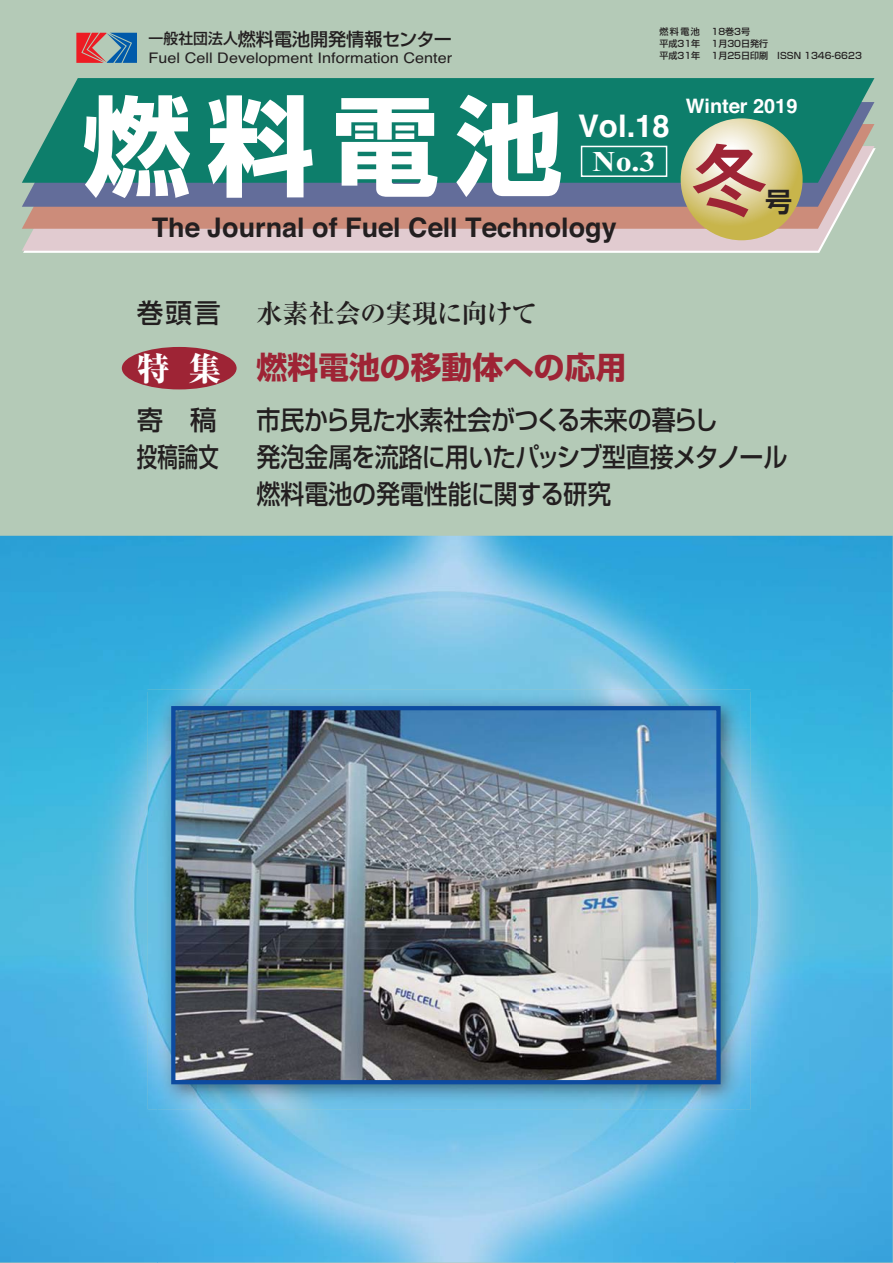
<style>
.page{position:relative;width:893px;height:1263px;background:#b4cab7}
.page>*{position:absolute;margin:0;border:0;box-sizing:border-box;transform-origin:0 0}
.t1{font:108px "Shin Go Pro Bold 90 msp RKSJ H";color:#fff}
.t2{font:79.65px "Mi Go MB1 Std De Bold 90 msp RKSJ H";color:#9e2435}
.t3{font:33px "Ryumin Pro Heavy 90 msp RKSJ H";color:#fff}
.t4{font:700 31.2px "Helvetica";color:#fff}
.t5{font:30.75px "Shin Go Pro Bold 90 msp RKSJ H";color:#9e2435}
.t6{font:700 28.65px "Times New Roman";color:#fff;scale:1.11 1}
.t7{font:27.15px "Shin Go Pro De Bold 90 msp RKSJ H";color:#231f20}
.t8{font:700 27px "Helvetica";color:#231f20}
.t9{font:26.55px/37.2px "Shin Go Pro Medium 90 msp RKSJ H";letter-spacing:-.01em;color:#231f20;scale:.9 1}
.t10{font:26.55px/37.2px "Shin Go Pro Medium 90 msp RKSJ H";letter-spacing:-.01em;color:#231f20}
.t11{font:26.1px "Ryumin Pro Bold 90 msp RKSJ H";letter-spacing:-.02em;color:#231f20}
.t12{font:700 19.8px "Helvetica";color:#fff}
.t13{font:18px "Shin Go Pro Medium 90 msp RKSJ H";color:#231f20}
.t14{font:14.7px "Helvetica";color:#231f20;scale:1.11 1}
.t15{font:9px/11.9px "Shin Go Pro Medium 90 msp RKSJ H";color:#231f20}
.s1{font-size:14.85px}
</style>
<div class="page">
<img style="left:0;top:536px;width:893px;height:155px">
<img style="left:0;top:691px;width:157px;height:572px">
<img style="left:736px;top:691px;width:157px;height:572px">
<img style="left:157px;top:1109px;width:579px;height:154px">
<svg style="left:23px;top:148px;width:853px;height:105px"></svg>
<svg style="left:22px;top:229px;width:852px;height:22px;background:#decbce"></svg>
<svg style="left:22px;top:207px;width:852px;height:22px;background:#cb917f"></svg>
<svg style="left:22px;top:183px;width:852px;height:24px;background:#6b739b"></svg>
<svg style="left:22px;top:78px;width:852px;height:105px;background:#18816f"></svg>
<svg style="left:681px;top:118px;width:121px;height:122px;background:#ded39a"></svg>
<svg style="left:76px;top:33px;width:61px;height:30px"></svg>
<div style="left:581px;top:146px;width:86px;height:31px;border:2px solid #fff"></div>
<div style="left:122px;top:347px;width:115px;height:42px;background:#9e2435;border-radius:50%"></div>
<img style="left:148px;top:689px;width:602px;height:52px">
<img style="left:148px;top:741px;width:49px;height:368px">
<img style="left:700px;top:741px;width:50px;height:368px">
<img style="left:197px;top:1084px;width:503px;height:25px">
<img style="left:176px;top:711px;width:540px;height:368px">
<div style="left:171px;top:706px;width:550px;height:378px;border:4px solid #0d4ba0"></div>
<p class="t13" style="left:149px;top:32px;width:305px"><span class="s1">一般社団法人</span>燃料電池開発情報センター</p>
<p class="t14" style="left:149px;top:52px;width:275px">Fuel Cell Development Information Center</p>
<p class="t15" style="left:659px;top:27px;width:204px;text-indent:52px">18巻3号<br>平成31年 1月30日発行<br>平成31年 1月25日印刷　ISSN 1346-6623</p>
<p class="t15" style="left:659px;top:27px;width:42px">燃料電池</p>
<h1 class="t1" style="left:83px;top:106px;width:482px">燃料電池</h1>
<p class="t4" style="left:578px;top:115px;width:93px">Vol.18</p>
<p class="t6" style="left:593px;top:144px;width:58px">No.3</p>
<p class="t8" style="left:152px;top:218px;width:466px">The Journal of Fuel Cell Technology</p>
<p class="t12" style="left:686px;top:98px;width:113px">Winter 2019</p>
<h2 class="t2" style="left:690px;top:150px;width:81px">冬</h2>
<p class="t7" style="left:765px;top:192px;width:29px">号</p>
<p class="t10" style="left:137px;top:298px;width:85px">巻頭言</p>
<p class="t3" style="left:137px;top:356px;width:86px">特 集</p>
<p class="t11" style="left:257px;top:303px;width:282px">水素社会の実現に向けて</p>
<p class="t5" style="left:257px;top:356px;width:371px">燃料電池の移動体への応用</p>
<p class="t10" style="left:137px;top:405px;width:83px">寄　稿投稿論文</p>
<p class="t9" style="left:257px;top:405px;width:591px">市民から見た水素社会がつくる未来の暮らし<br>発泡金属を流路に用いたパッシブ型直接メタノール燃料電池の発電性能に関する研究</p>
</div>
